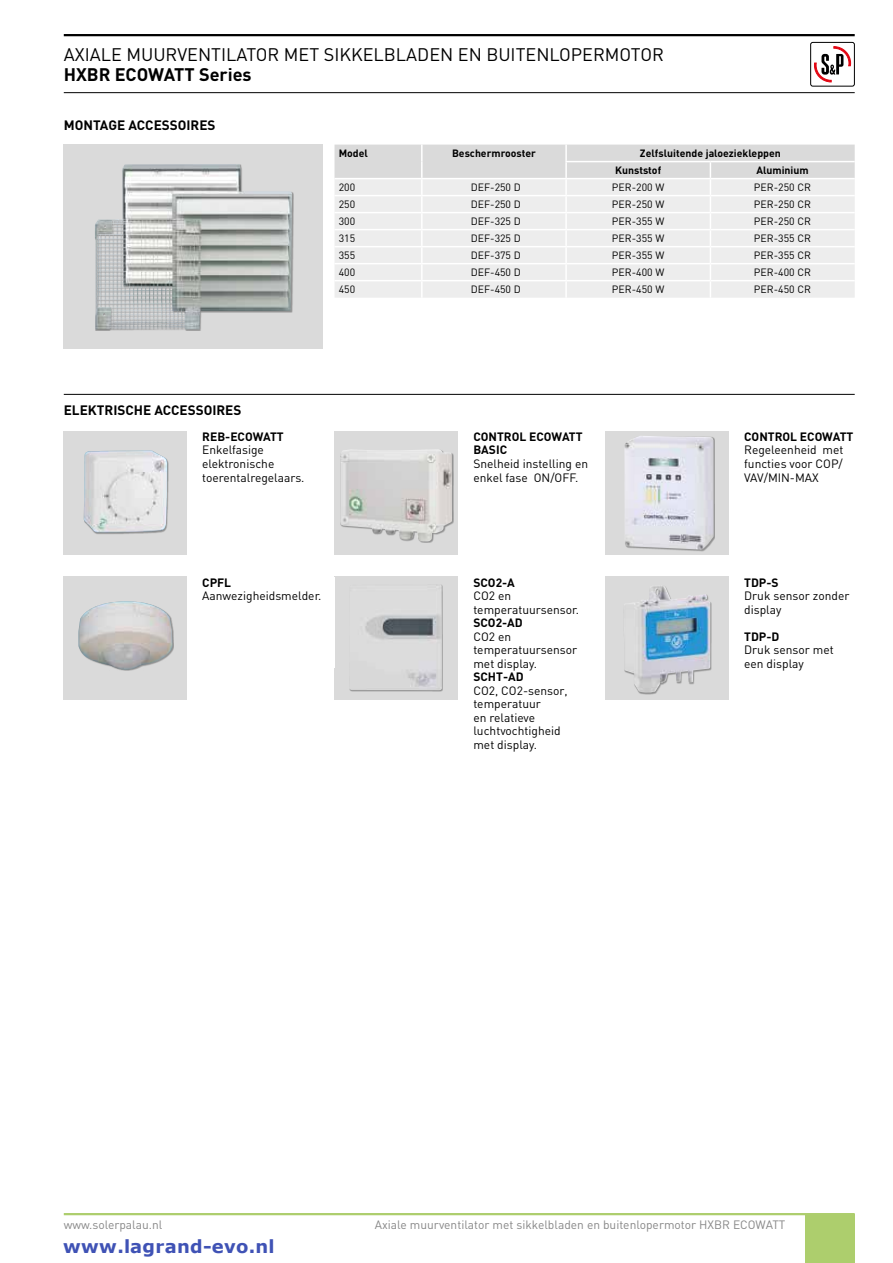
<style>
.page{position:relative;width:893px;height:1263px;background:#fff}
.page>*{position:absolute;margin:0;border:0;box-sizing:border-box;transform-origin:0 0}
.t1{font:18px "DIN";color:#000}
.t2{font:700 18px "Verdana";color:#3f52b5}
.t3{font:700 18px "DIN";color:#000}
.t4{font:700 13.5px "DIN";color:#000}
.t5{font:12px/13.5px "DIN";color:#000}
.t6{font:12px "DIN";color:#878787}
.t7{font:700 12px/13.5px "DIN";color:#000}
.t8{font:10.5px "DIN";color:#000}
.t9{font:700 10.5px/17px "DIN";color:#000}
</style>
<div class="page">
<hr style="left:64px;top:1213px;width:791px;height:2px;background:#adce6d">
<div style="left:805px;top:1214px;width:50px;height:49px;background:#adce6d"></div>
<hr style="left:64px;top:34px;width:791px;height:2px;background:#000">
<hr style="left:64px;top:92px;width:791px;height:1px;background:#000">
<svg style="left:814px;top:47px;width:37px;height:36px"></svg>
<div style="left:810px;top:42px;width:45px;height:44px;border:1px solid #000;border-radius:2px"></div>
<div style="left:334px;top:431px;width:124px;height:123px;background:#dadada"></div>
<div style="left:340px;top:450px;width:114px;height:93px;background:#000;opacity:.33"></div>
<img style="left:340px;top:449px;width:112px;height:93px">
<div style="left:334px;top:577px;width:124px;height:123px;background:#dadada"></div>
<div style="left:349px;top:584px;width:94px;height:108px;background:#9c9c9c"></div>
<img style="left:349px;top:584px;width:93px;height:106px">
<div style="left:64px;top:431px;width:123px;height:123px;background:#dadada"></div>
<div style="left:84px;top:451px;width:85px;height:83px;background:#000;opacity:.33"></div>
<img style="left:84px;top:450px;width:83px;height:82px">
<div style="left:605px;top:431px;width:124px;height:123px;background:#dadada"></div>
<img style="left:624px;top:436px;width:90px;height:114px">
<div style="left:605px;top:577px;width:124px;height:123px;background:#dadada"></div>
<div style="left:624px;top:585px;width:88px;height:109px;background:#000;opacity:.33"></div>
<img style="left:623px;top:585px;width:87px;height:108px">
<div style="left:64px;top:577px;width:123px;height:123px;background:#dadada"></div>
<div style="left:78px;top:601px;width:96px;height:70px;background:#000;opacity:.33"></div>
<img style="left:78px;top:601px;width:94px;height:69px">
<div style="left:64px;top:145px;width:259px;height:204px;background:#dadada"></div>
<div style="left:95px;top:164px;width:199px;height:167px;background:#000;opacity:.33"></div>
<img style="left:95px;top:164px;width:197px;height:165px">
<svg style="left:334px;top:145px;width:521px;height:153px;background:#eaeaea"></svg>
<hr style="left:64px;top:394px;width:791px;height:1px;background:#000">
<h1 class="t1" style="left:64px;top:43px;width:602px">AXIALE MUURVENTILATOR MET SIKKELBLADEN EN BUITENLOPERMOTOR</h1>
<h1 class="t3" style="left:64px;top:62px;width:189px">HXBR ECOWATT Series</h1>
<p class="t4" style="left:64px;top:117px;width:153px">MONTAGE ACCESSOIRES</p>
<p class="t9" style="left:339px;top:144px;width:31px">Model</p>
<p class="t9" style="left:452px;top:144px;width:85px">Beschermrooster</p>
<p class="t9" style="left:615px;top:144px;width:167px;text-indent:25px">Zelfsluitende jaloeziekleppen<br>Kunststof</p>
<p class="t9" style="left:756px;top:161px;width:54px">Aluminium</p>
<p class="t8" style="left:339px;top:180px;width:18px">200</p>
<p class="t8" style="left:471px;top:180px;width:52px">DEF-250 D</p>
<p class="t8" style="left:612px;top:180px;width:54px">PER-200 W</p>
<p class="t8" style="left:754px;top:180px;width:59px">PER-250 CR</p>
<p class="t8" style="left:339px;top:197px;width:18px">250</p>
<p class="t8" style="left:471px;top:197px;width:52px">DEF-250 D</p>
<p class="t8" style="left:612px;top:197px;width:54px">PER-250 W</p>
<p class="t8" style="left:754px;top:197px;width:59px">PER-250 CR</p>
<p class="t8" style="left:339px;top:214px;width:18px">300</p>
<p class="t8" style="left:471px;top:214px;width:52px">DEF-325 D</p>
<p class="t8" style="left:612px;top:214px;width:54px">PER-355 W</p>
<p class="t8" style="left:754px;top:214px;width:59px">PER-250 CR</p>
<p class="t8" style="left:339px;top:231px;width:18px">315</p>
<p class="t8" style="left:471px;top:231px;width:52px">DEF-325 D</p>
<p class="t8" style="left:612px;top:231px;width:54px">PER-355 W</p>
<p class="t8" style="left:754px;top:231px;width:59px">PER-355 CR</p>
<p class="t8" style="left:339px;top:248px;width:18px">355</p>
<p class="t8" style="left:471px;top:248px;width:52px">DEF-375 D</p>
<p class="t8" style="left:612px;top:248px;width:54px">PER-355 W</p>
<p class="t8" style="left:754px;top:248px;width:59px">PER-355 CR</p>
<p class="t8" style="left:339px;top:265px;width:18px">400</p>
<p class="t8" style="left:471px;top:265px;width:52px">DEF-450 D</p>
<p class="t8" style="left:612px;top:265px;width:54px">PER-400 W</p>
<p class="t8" style="left:754px;top:265px;width:59px">PER-400 CR</p>
<p class="t8" style="left:339px;top:282px;width:18px">450</p>
<p class="t8" style="left:471px;top:282px;width:52px">DEF-450 D</p>
<p class="t8" style="left:612px;top:282px;width:54px">PER-450 W</p>
<p class="t8" style="left:754px;top:282px;width:59px">PER-450 CR</p>
<p class="t4" style="left:64px;top:402px;width:179px">ELEKTRISCHE ACCESSOIRES</p>
<p class="t7" style="left:202px;top:429px;width:83px">REB-ECOWATT</p>
<p class="t5" style="left:202px;top:443px;width:104px">Enkelfasige elektronische toerentalregelaars.</p>
<p class="t7" style="left:202px;top:575px;width:30px">CPFL</p>
<p class="t5" style="left:202px;top:589px;width:121px">Aanwezigheidsmelder.</p>
<p class="t7" style="left:473px;top:429px;width:111px">CONTROL ECOWATT<br>BASIC</p>
<p class="t5" style="left:473px;top:457px;width:116px">Snelheid instelling en enkel fase ON/OFF.</p>
<p class="t7" style="left:473px;top:575px;width:43px">SCO2-A</p>
<p class="t5" style="left:473px;top:589px;width:107px">CO2 en temperatuursensor.</p>
<p class="t7" style="left:473px;top:615px;width:51px">SCO2-AD</p>
<p class="t5" style="left:473px;top:629px;width:105px">CO2 en temperatuursensor met display.</p>
<p class="t7" style="left:473px;top:669px;width:52px">SCHT-AD</p>
<p class="t5" style="left:473px;top:683px;width:96px">CO2, CO2-sensor, temperatuur<br>en relatieve luchtvochtigheid met display.</p>
<p class="t7" style="left:744px;top:429px;width:111px">CONTROL ECOWATT</p>
<p class="t5" style="left:744px;top:443px;width:101px;text-align:justify">Regeleenheid met functies voor COP/ VAV/MIN-MAX</p>
<p class="t7" style="left:744px;top:575px;width:36px">TDP-S</p>
<p class="t5" style="left:744px;top:589px;width:107px">Druk sensor zonder display</p>
<p class="t7" style="left:744px;top:629px;width:37px">TDP-D</p>
<p class="t5" style="left:744px;top:643px;width:91px">Druk sensor met een display</p>
<p class="t6" style="left:64px;top:1217px;width:100px">www.solerpalau.nl</p>
<h1 class="t2" style="left:63px;top:1235px;width:213px">www.lagrand-evo.nl</h1>
<p class="t6" style="left:375px;top:1217px;width:412px">Axiale muurventilator met sikkelbladen en buitenlopermotor HXBR ECOWATT</p>
</div>
